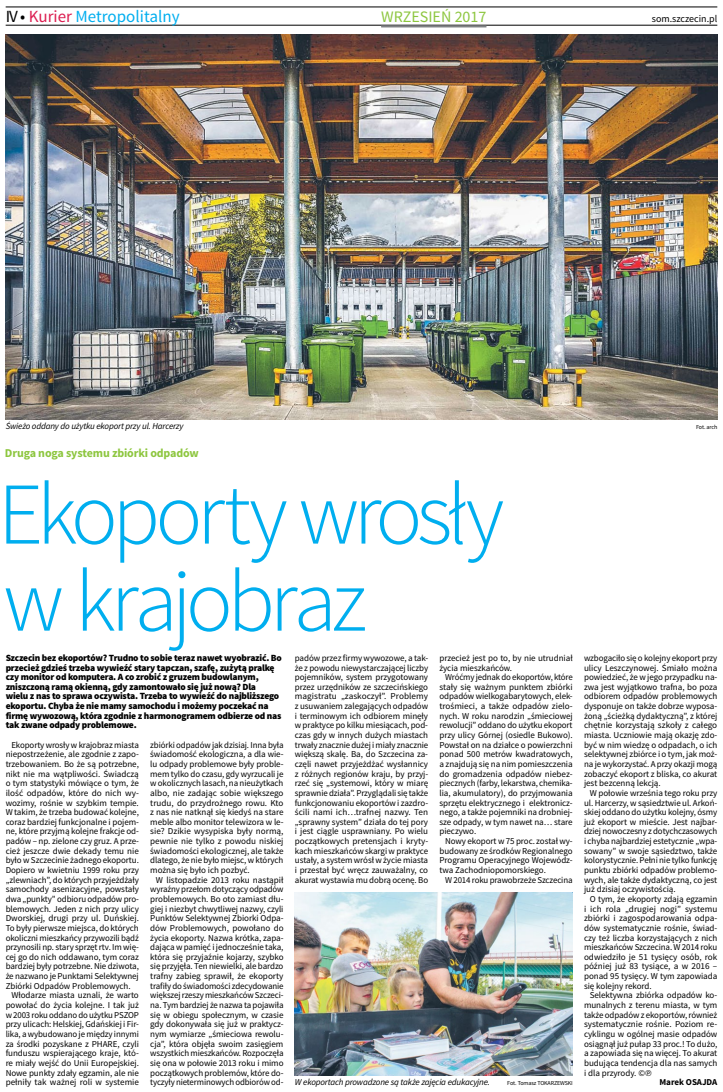
<style>
.page{position:relative;width:723px;height:1092px;background:#fff}
.page>*{position:absolute;margin:0;border:0;box-sizing:border-box;transform-origin:0 0}
.t1{font:300 88px/87px "Source Sans Pro";letter-spacing:-.065em;color:#00aeef}
.t2{font:17px "Source Sans Pro";color:#00aeef}
.t3{font:16px "Source Sans Pro";color:#8dc63f}
.t4{font:700 12px "Source Sans Pro";letter-spacing:-.015em;color:#8dc63f}
.t5{font:10px "Source Sans Pro";color:#000}
.t6{font:900 9.5px/9.6px "Source Sans Pro";letter-spacing:-.025em;color:#000}
.t7{font:9px/9.6px "Source Sans Pro";letter-spacing:-.005em;color:#000;text-align:justify}
.t8{font:italic 9px "Source Sans Pro";letter-spacing:-.02em;color:#000}
.t9{font:700 9px "Source Sans Pro";letter-spacing:-.005em;color:#000}
.t10{font:6px "Source Sans Pro";letter-spacing:-.02em;color:#000}
.s1{color:#000}
.s2{color:#dc1d50}
</style>
<div class="page">
<hr style="left:6px;top:7px;width:711px;height:1px;background:#000">
<hr style="left:6px;top:25px;width:711px;height:1px;background:#000">
<hr style="left:381px;top:25px;width:105px;height:2px;background:#808285">
<img style="left:6px;top:34px;width:711px;height:386px">
<img style="left:295px;top:892px;width:278px;height:183px">
<h2 class="t2" style="left:6px;top:6px;width:176px"><span class="s1">IV •</span> <span class="s2">Kurier</span> Metropolitalny</h2>
<h3 class="t3" style="left:381px;top:7px;width:107px">wrzesień 2017</h3>
<p class="t5" style="left:652px;top:13px;width:67px">som.szczecin.pl</p>
<p class="t8" style="left:6px;top:421px;width:179px">Świeżo oddany do użytku ekoport przy ul. Harcerzy</p>
<p class="t10" style="left:696px;top:423px;width:23px">Fot. arch</p>
<h3 class="t4" style="left:5px;top:445px;width:195px">Druga noga systemu zbiórki odpadów</h3>
<h1 class="t1" style="left:-2px;top:471px;width:508px">Ekoporty wrosły w krajobraz</h1>
<p class="t6" style="left:6px;top:653px;width:278px">Szczecin bez ekoportów? Trudno to sobie teraz nawet wyobrazić. Bo przecież gdzieś trzeba wywieźć stary tapczan, szafę, zużytą pralkę czy monitor od komputera. A co zrobić z gruzem budowlanym, zniszczoną ramą okienną, gdy zamontowało się już nową? Dla<br>wielu z nas to sprawa oczywista. Trzeba to wywieźć do najbliższego ekoportu. Chyba że nie mamy samochodu i możemy poczekać na firmę wywozową, która zgodnie z harmonogramem odbierze od nas tak zwane odpady problemowe.</p>
<p class="t7" style="left:11px;top:740px;width:129px">Ekoporty wrosły w krajobraz miasta</p>
<p class="t7" style="left:6px;top:749px;width:135px">niepostrzeżenie, ale zgodnie z zapo-</p>
<p class="t7" style="left:6px;top:759px;width:135px">trzebowaniem. Bo że są potrzebne,</p>
<p class="t7" style="left:6px;top:768px;width:135px">nikt nie ma wątpliwości. Świadczą</p>
<p class="t7" style="left:6px;top:778px;width:135px">o tym statystyki mówiące o tym, że</p>
<p class="t7" style="left:6px;top:788px;width:135px">ilość odpadów, które do nich wy-</p>
<p class="t7" style="left:6px;top:797px;width:135px">wozimy, rośnie w szybkim tempie.</p>
<p class="t7" style="left:6px;top:807px;width:135px">W takim, że trzeba budować kolejne,</p>
<p class="t7" style="left:6px;top:817px;width:135px">coraz bardziej funkcjonalne i pojem-</p>
<p class="t7" style="left:6px;top:826px;width:135px">ne, które przyjmą kolejne frakcje od-</p>
<p class="t7" style="left:6px;top:836px;width:135px">padów – np. zielone czy gruz. A prze-</p>
<p class="t7" style="left:6px;top:846px;width:135px">cież jeszcze dwie dekady temu nie</p>
<p class="t7" style="left:6px;top:855px;width:135px">było w Szczecinie żadnego ekoportu.</p>
<p class="t7" style="left:6px;top:865px;width:135px">Dopiero w kwietniu 1999 roku przy</p>
<p class="t7" style="left:6px;top:875px;width:135px">„zlewniach”, do których przyjeżdżały</p>
<p class="t7" style="left:6px;top:884px;width:135px">samochody asenizacyjne, powstały</p>
<p class="t7" style="left:6px;top:894px;width:135px">dwa „punkty” odbioru odpadów pro-</p>
<p class="t7" style="left:6px;top:903px;width:135px">blemowych. Jeden z nich przy ulicy</p>
<p class="t7" style="left:6px;top:913px;width:135px">Dworskiej, drugi przy ul. Duńskiej.</p>
<p class="t7" style="left:6px;top:923px;width:135px">To były pierwsze miejsca, do których</p>
<p class="t7" style="left:6px;top:932px;width:135px">okoliczni mieszkańcy przywozili bądź</p>
<p class="t7" style="left:6px;top:942px;width:135px">przynosili np. stary sprzęt rtv. I m wię-</p>
<p class="t7" style="left:6px;top:952px;width:135px">cej go do nich oddawano, tym coraz</p>
<p class="t7" style="left:6px;top:961px;width:135px">bardziej były potrzebne. N ie dziwota,</p>
<p class="t7" style="left:6px;top:971px;width:135px">że nazwano je Punktami Selektywnej</p>
<p class="t7" style="left:6px;top:981px;width:126px">Zbiórki Odpadów Problemowych.</p>
<p class="t7" style="left:11px;top:990px;width:129px">Włodarze miasta uznali, że warto</p>
<p class="t7" style="left:6px;top:1000px;width:135px">powołać do życia kolejne. I tak już</p>
<p class="t7" style="left:6px;top:1009px;width:135px">w 2003 roku oddano do użytku PSZOP</p>
<p class="t7" style="left:6px;top:1019px;width:135px">przy ulicach: Helskiej, Gdańskiej i Fir-</p>
<p class="t7" style="left:6px;top:1029px;width:135px">lika, a wybudowano je między innymi</p>
<p class="t7" style="left:6px;top:1038px;width:135px">za środki pozyskane z PHARE, czyli</p>
<p class="t7" style="left:6px;top:1048px;width:135px">funduszu wspierającego kraje, któ-</p>
<p class="t7" style="left:6px;top:1058px;width:135px">re miały wejść do Unii Europejskiej.</p>
<p class="t7" style="left:6px;top:1067px;width:135px">Nowe punkty zdały egzamin, ale nie</p>
<p class="t7" style="left:6px;top:1077px;width:135px">pełniły tak ważnej roli w systemie</p>
<p class="t7" style="left:150px;top:740px;width:135px">zbiórki odpadów jak dzisiaj. I nna była świadomość ekologiczna, a dla wie&shy;lu odpady problemowe były proble&shy;mem tylko do czasu, gdy wyrzucali je w okolicznych lasach, na nieużytkach albo, nie zadając sobie większego trudu, do przydrożnego rowu. Kto z nas nie natknął się kiedyś na stare meble albo monitor telewizora w le&shy;sie? Dzikie wysypiska były normą, pewnie nie tylko z powodu niskiej świadomości ekologicznej, ale także dlatego, że nie było miejsc, w których można się było ich pozbyć.</p>
<p class="t7" style="left:150px;top:875px;width:135px;text-indent:6px">W listopadzie 2013 roku nastąpił wyraźny przełom dotyczący odpadów problemowych. Bo oto zamiast dłu&shy;giej i niezbyt chwytliwej nazwy, czyli Punktów Selektywnej Zbiorki Odpa&shy;dów Problemowych, powołano do życia ekoporty. N azwa krótka, zapa&shy;dająca w pamięć i jednocześnie taka, która się przyjaźnie kojarzy, szybko się przyjęła. Ten niewielki, ale bardzo trafny zabieg sprawił, że ekoporty trafiły do świadomości zdecydowanie większej rzeszy mieszkańców Szczeci&shy;na. Tym bardziej że nazwa ta pojawiła się w obiegu społecznym, w czasie gdy dokonywała się już w praktycz&shy;nym wymiarze „śmieciowa rewolu&shy;cja”, która objęła swoim zasięgiem wszystkich mieszkańców. Rozpoczęła się ona w połowie 2013 roku i mimo początkowych problemów, które do&shy;tyczyły nieterminowych odbiorów od-</p>
<p class="t7" style="left:295px;top:653px;width:135px">padów przez firmy wywozowe, a tak&shy;że z powodu niewystarczającej liczby pojemników, system przygotowany przez urzędników ze szczecińskiego magistratu „zaskoczył”. Problemy z usuwaniem zalegających odpadów i terminowym ich odbiorem minęły w praktyce po kilku miesiącach, pod&shy;czas gdy w innych dużych miastach trwały znacznie dużej i miały znacznie większą skalę. Ba, do Szczecina za&shy;częli nawet przyjeżdżać wysłannicy z różnych regionów kraju, by przyj&shy;rzeć się „systemowi, który w miarę sprawnie działa”. Przyglądali się także funkcjonowaniu ekoportów i zazdro&shy;ścili nami ich…trafnej nazwy. Ten „sprawny system” działa do tej pory i jest ciągle usprawniany. Po wielu początkowych pretensjach i kryty&shy;kach mieszkańców skargi w praktyce ustały, a system wrósł w życie miasta i przestał być wręcz zauważalny, co akurat wystawia mu dobrą ocenę. Bo</p>
<p class="t7" style="left:439px;top:653px;width:135px">przecież jest po to, by nie utrudniał życia mieszkańców.</p>
<p class="t7" style="left:439px;top:672px;width:135px;text-indent:6px">Wróćmy jednak do ekoportów, które stały się ważnym punktem zbiórki odpadów wielkogabarytowych, elek&shy;trośmieci, a także odpadów zielo&shy;nych. W roku narodzin „śmieciowej rewolucji” oddano do użytku ekoport przy ulicy Górnej (osiedle Bukowo).<br>Powstał on na działce o powierzchni ponad 500 metrów kwadratowych, a znajdują się na nim pomieszczenia do gromadzenia odpadów niebez&shy;piecznych (farby, lekarstwa, chemika&shy;lia, akumulatory), do przyjmowania sprzętu elektrycznego i elektronicz&shy;nego, a także pojemniki na drobniej&shy;sze odpady, w tym nawet na… stare pieczywo.</p>
<p class="t7" style="left:439px;top:836px;width:135px;text-indent:6px">N owy ekoport w 75 proc. został wy&shy;budowany ze środków Regionalnego Programu Operacyjnego Wojewódz&shy;twa Zachodniopomorskiego.</p>
<p class="t7" style="left:445px;top:875px;width:129px">W 2014 roku prawobrzeże Szczecina</p>
<p class="t8" style="left:295px;top:1076px;width:197px">W ekoportach prowadzone są także zajęcia edukacyjne.</p>
<p class="t10" style="left:507px;top:1079px;width:67px">Fot. Tomasz To karzewski</p>
<p class="t7" style="left:584px;top:653px;width:135px">wzbogaciło się o kolejny ekoport przy ulicy Leszczynowej. Śmiało można powiedzieć, że w jego przypadku na&shy;zwa jest wyjątkowo trafna, bo poza odbiorem odpadów problemowych dysponuje on także dobrze wyposa&shy;żoną „ścieżką dydaktyczną”, z której chętnie korzystają szkoły z całego miasta. Uczniowie mają okazję zdo&shy;być w nim wiedzę o odpadach, o ich selektywnej zbiórce i o tym, jak moż&shy;na je wykorzystać. A przy okazji mogą zobaczyć ekoport z bliska, co akurat jest bezcenną lekcją.</p>
<p class="t7" style="left:584px;top:788px;width:135px;text-indent:6px">W połowie września tego roku przy ul. H arcerzy, w sąsiedztwie ul. Arkoń&shy;skiej oddano do użytku kolejny, ósmy już ekoport w mieście. Jest najbar&shy;dziej nowoczesny z dotychczasowych i chyba najbardziej estetycznie „wpa&shy;sowany” w swoje sąsiedztwo, także kolorystycznie. Pełni nie tylko funkcję punktu zbiórki odpadów problemo&shy;wych, ale także dydaktyczną, co jest już dzisiaj oczywistością.</p>
<p class="t7" style="left:584px;top:894px;width:135px;text-indent:6px">O tym, że ekoporty zdają egzamin i ich rola „drugiej nogi” systemu zbiórki i zagospodarowania odpa&shy;dów systematycznie rośnie, świad&shy;czy też liczba korzystających z nich mieszkańców Szczecina. W 2014 roku odwiedziło je 51 tysięcy osób, rok później już 83 tysiące, a w 2016 – ponad 95 tysięcy. W tym zapowiada się kolejny rekord.</p>
<p class="t7" style="left:584px;top:990px;width:135px;text-indent:6px">Selektywna zbiórka odpadów ko&shy;munalnych z terenu miasta, w tym także odpadów z ekoportów, również systematycznie rośnie. Poziom re&shy;cyklingu w ogólnej masie odpadów osiągnął już pułap 33 proc.! To dużo, a zapowiada się na więcej. To akurat budująca tendencja dla nas samych i dla przyrody. ©℗</p>
<p class="t9" style="left:659px;top:1076px;width:59px">Marek OSAJDA</p>
</div>
